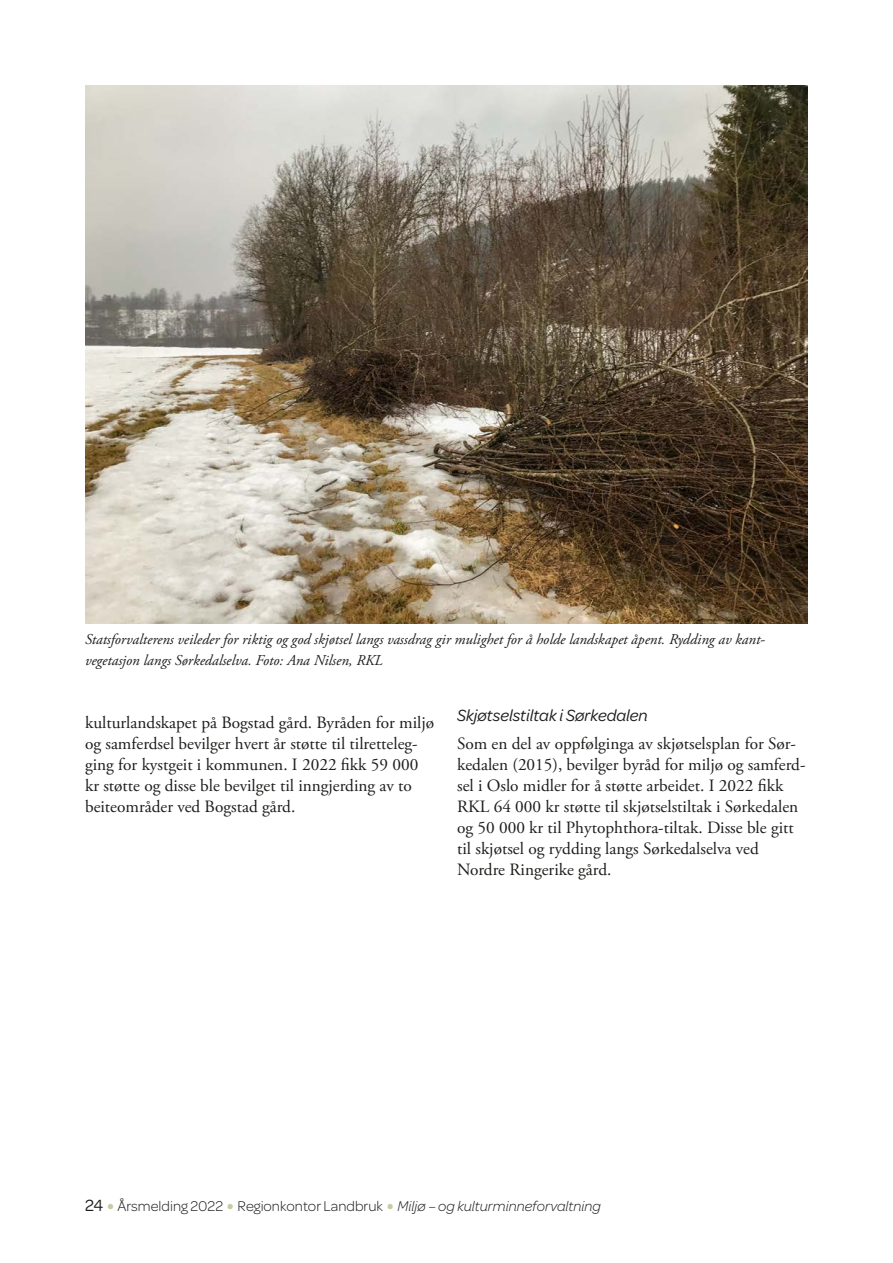
<style>
.page{position:relative;width:893px;height:1263px;background:#fff}
.page>*{position:absolute;margin:0;border:0;box-sizing:border-box;transform-origin:0 0}
.t1{font:17.25px/21px "Adobe Garamond Pro";color:#1d1d1b}
.t2{font:italic 17.25px "Omnes";color:#1d1d1b}
.t3{font:italic 15px/21px "Adobe Garamond Pro";color:#1d1d1b}
.t4{font:300 15px "Omnes";color:#1d1d1b}
.s1{font-weight:400;font-size:17.25px}
.s2{font-size:30px;color:#c6cba4}
.s3{font-style:italic}
</style>
<div class="page">
<img style="left:85px;top:85px;width:723px;height:538px">
<p class="t3" style="left:85px;top:629px;width:681px">Statsforvalterens veileder for riktig og god skjøtsel langs vassdrag gir mulighet for å holde landskapet åpent. Rydding av kant&shy;vegetasjon langs Sørkedalselva. Foto: Ana Nilsen, RKL</p>
<p class="t1" style="left:85px;top:713px;width:351px">kulturlandskapet på Bogstad gård. Byråden for miljø og samferdsel bevilger hvert år støtte til tilretteleg&shy;ging for kystgeit i kommunen. I 2022 fikk 59 000 kr støtte og disse ble bevilget til inngjerding av to beiteområder ved Bogstad gård.</p>
<p class="t2" style="left:457px;top:704px;width:192px">Skjøtselstiltak i Sørkedalen</p>
<p class="t1" style="left:457px;top:734px;width:350px">Som en del av oppfølginga av skjøtselsplan for Sør&shy;kedalen (2015), bevilger byråd for miljø og samferd&shy;sel i Oslo midler for å støtte arbeidet. I 2022 fikk RKL 64 000 kr støtte til skjøtselstiltak i Sørkedalen og 50 000 kr til Phytophthora-tiltak. Disse ble gitt til skjøtsel og rydding langs Sørkedalselva ved Nordre Ringerike gård.</p>
<p class="t4" style="left:85px;top:1196px;width:517px"><span class="s1">24</span> <span class="s2">•</span> Årsmelding 2022 <span class="s2">•</span> Regionkontor Landbruk <span class="s2">•</span> <span class="s3">Miljø – og kulturminneforvaltning</span></p>
</div>
